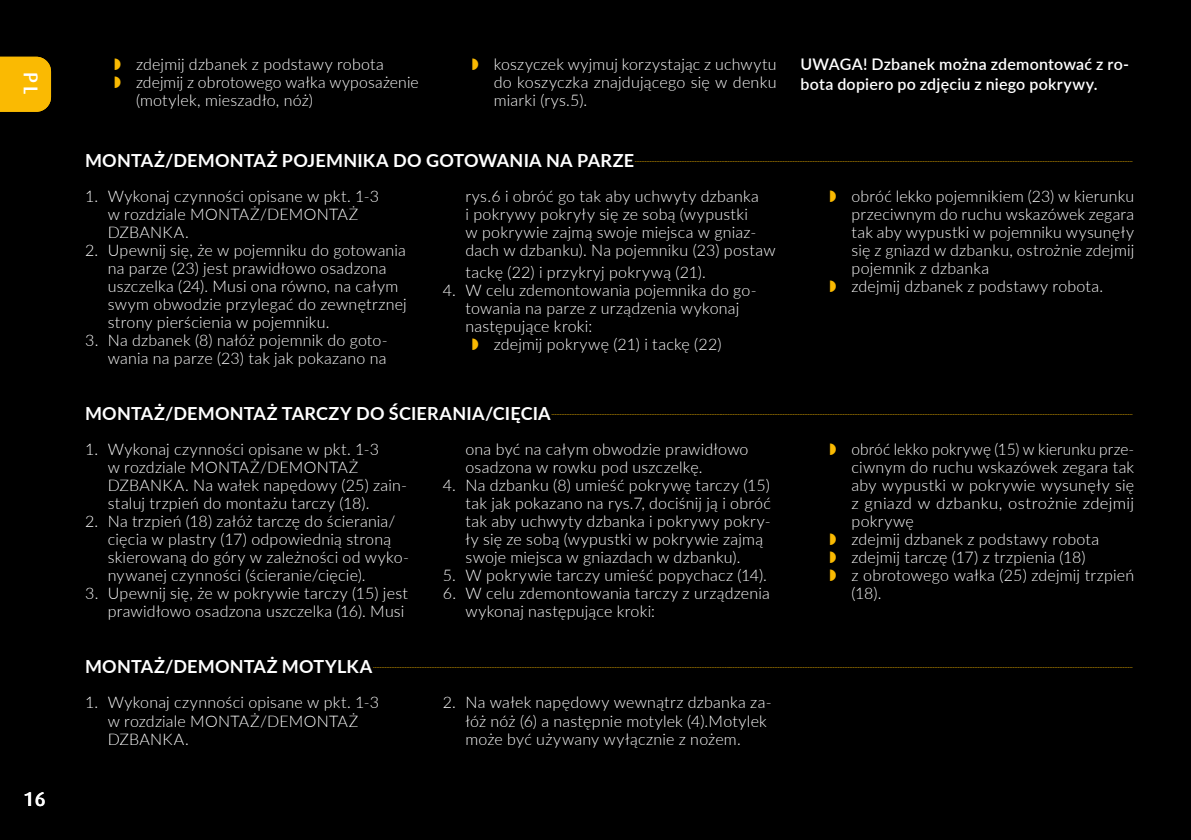
<style>
.page{position:relative;width:1191px;height:840px;background:#fff}
.page>*{position:absolute;margin:0;border:0;box-sizing:border-box;transform-origin:0 0}
.t1{font:500 20px "Dax Pro";color:#fff}
.t2{font:300 18px "Lato";color:#faba02;scale:.25 1}
.t3{font:300 16px/18px "Lato";letter-spacing:.015em;color:#fff}
.t4{font:300 16px/18px "Lato";letter-spacing:.015em;color:#fff;scale:.96 1}
.t5{font:600 16px/20px "Lato";letter-spacing:.015em;color:#fff}
.s1{font-weight:700;color:#fff}
</style>
<div class="page">
<div style="left:0;top:0;width:1191px;height:839px;background:#000"></div>
<div style="left:0;top:57px;width:51px;height:55px;background:#faba02"></div>
<p class="t1" style="left:44px;top:72px;width:23px;rotate:90deg">PL</p>
<p class="t1" style="left:24px;top:785px;width:23px">16</p>
<p class="t3" style="left:136px;top:54px;width:284px">zdejmij dzbanek z podstawy robota zdejmij z obrotowego wałka wyposażenie (motylek, mieszadło, nóż)</p>
<p class="t3" style="left:494px;top:54px;width:284px;text-align:justify">koszyczek wyjmuj korzystając z uchwytu do koszyczka znajdującego się w denku miarki (rys.5).</p>
<p class="t5" style="left:800px;top:53px;width:330px">UWAGA! Dzbanek można zdemontować z ro&shy;bota dopiero po zdjęciu z niego pokrywy.</p>
<p class="t2" style="left:85px;top:148px;width:4191px"><span class="s1">MONTAŻ/DEMONTAŻ POJEMNIKA DO GOTOWANIA NA PARZE</span>-----------------------------------------------------------------------------------------------------------------------------------------------------------------------------------------------------------------------------------------------------------------------------------------------------------</p>
<p class="t3" style="left:108px;top:186px;width:273px;text-indent:-23px">1. Wykonaj czynności opisane w pkt. 1-3 w rozdziale MONTAŻ/DEMONTAŻ<br>DZBANKA.</p>
<p class="t3" style="left:108px;top:240px;width:300px;text-indent:-23px">2. Upewnij się, że w pojemniku do gotowania na parze (23) jest prawidłowo osadzona uszczelka (24). Musi ona równo, na całym swym obwodzie przylegać do zewnętrznej strony pierścienia w pojemniku.</p>
<p class="t3" style="left:85px;top:330px;width:304px;text-align:right">3. Na dzbanek (8) nałóż pojemnik do goto&shy;wania na parze (23) tak jak pokazano na</p>
<p class="t3" style="left:851px;top:186px;width:284px">obróć lekko pojemnikiem (23) w kierunku przeciwnym do ruchu wskazówek zegara tak aby wypustki w pojemniku wysunęły się z gniazd w dzbanku, ostrożnie zdejmij pojemnik z dzbanka<br>zdejmij dzbanek z podstawy robota.</p>
<p class="t3" style="left:465px;top:186px;width:311px">rys.6 i obróć go tak aby uchwyty dzbanka<br>i pokrywy pokryły się ze sobą (wypustki<br>w pokrywie zajmą swoje miejsca w gniaz&shy;dach w dzbanku). Na pojemniku (23) postaw</p>
<p class="t3" style="left:465px;top:262px;width:242px">tackę (22) i przykryj pokrywą (21).</p>
<p class="t3" style="left:443px;top:280px;width:315px">4. W celu zdemontowania pojemnika do go-</p>
<p class="t3" style="left:465px;top:298px;width:275px">towania na parze z urządzenia wykonaj</p>
<p class="t3" style="left:465px;top:316px;width:128px">następujące kroki:</p>
<p class="t3" style="left:494px;top:334px;width:229px">zdejmij pokrywę (21) i tackę (22)</p>
<p class="t2" style="left:85px;top:401px;width:4191px"><span class="s1">MONTAŻ/DEMONTAŻ TARCZY DO ŚCIERANIA/CIĘCIA</span>-------------------------------------------------------------------------------------------------------------------------------------------------------------------------------------------------------------------------------------------------------------------------------------------------------------------------------------------------------------</p>
<p class="t3" style="left:108px;top:439px;width:301px;text-indent:-23px">1. Wykonaj czynności opisane w pkt. 1-3<br>w rozdziale MONTAŻ/DEMONTAŻ DZBANKA. Na wałek napędowy (25) zain&shy;staluj trzpień do montażu tarczy (18).</p>
<p class="t3" style="left:108px;top:511px;width:303px;text-indent:-23px">2. Na trzpień (18) załóż tarczę do ścierania/ cięcia w plastry (17) odpowiednią stroną skierowaną do góry w zależności od wyko&shy;nywanej czynności (ścieranie/cięcie).</p>
<p class="t3" style="left:85px;top:583px;width:324px;text-align:right">3. Upewnij się, że w pokrywie tarczy (15) jest prawidłowo osadzona uszczelka (16). Musi</p>
<p class="t4" style="left:851px;top:439px;width:296px">obróć lekko pokrywę (15) w kierunku prze&shy;ciwnym do ruchu wskazówek zegara tak aby wypustki w pokrywie wysunęły się z gniazd w dzbanku, ostrożnie zdejmij pokrywę<br>zdejmij dzbanek z podstawy robota zdejmij tarczę (17) z trzpienia (18)<br>z obrotowego wałka (25) zdejmij trzpień (18).</p>
<p class="t3" style="left:465px;top:439px;width:285px">ona być na całym obwodzie prawidłowo osadzona w rowku pod uszczelkę.</p>
<p class="t3" style="left:465px;top:475px;width:307px;text-indent:-23px">4. Na dzbanku (8) umieść pokrywę tarczy (15) tak jak pokazano na rys.7, dociśnij ją i obróć tak aby uchwyty dzbanka i pokrywy pokry&shy;ły się ze sobą (wypustki w pokrywie zajmą swoje miejsca w gniazdach w dzbanku).</p>
<p class="t3" style="left:443px;top:565px;width:325px">5. W pokrywie tarczy umieść popychacz (14).</p>
<p class="t3" style="left:465px;top:583px;width:306px;text-indent:-23px">6. W celu zdemontowania tarczy z urządzenia wykonaj następujące kroki:</p>
<p class="t2" style="left:85px;top:654px;width:4191px"><span class="s1">MONTAŻ/DEMONTAŻ MOTYLKA</span>------------------------------------------------------------------------------------------------------------------------------------------------------------------------------------------------------------------------------------------------------------------------------------------------------------------------------------------------------------------------------------------------------------------------------------------------------------------------</p>
<p class="t3" style="left:108px;top:692px;width:273px;text-indent:-23px">1. Wykonaj czynności opisane w pkt. 1-3 w rozdziale MONTAŻ/DEMONTAŻ<br>DZBANKA.</p>
<p class="t3" style="left:465px;top:692px;width:308px;text-indent:-23px">2. Na wałek napędowy wewnątrz dzbanka za&shy;łóż nóż (6) a następnie motylek (4).Motylek może być używany wyłącznie z nożem.</p>
</div>
